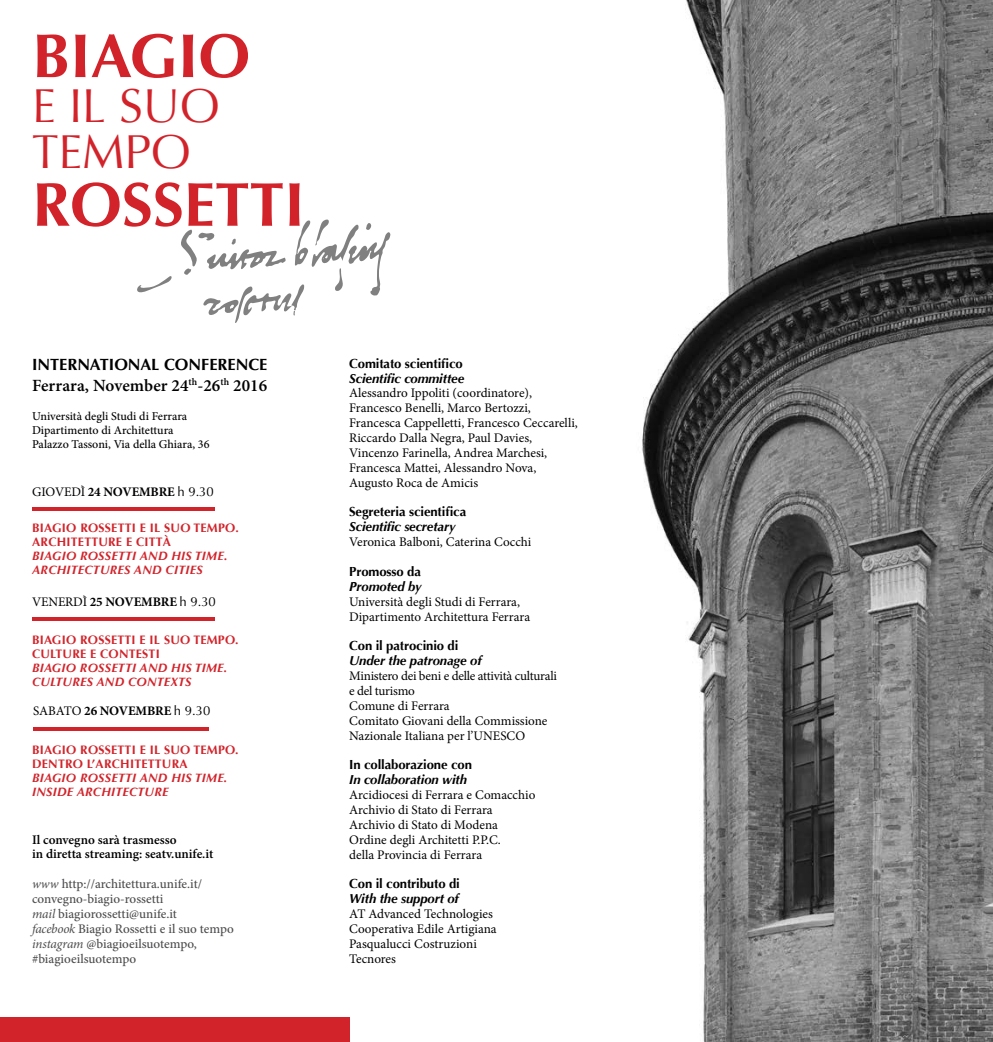
<style>
.page{position:relative;width:993px;height:1042px;background:#fff}
.page>*{position:absolute;margin:0;border:0;box-sizing:border-box;transform-origin:0 0}
.t1{font:700 62.12px "Optima";color:#d2232a}
.t2{font:47.6px/45.5px "Optima";color:#d2232a}
.t3{font:600 17.15px "Minion Pro";letter-spacing:.005em;color:#000}
.t4{font:700 16.28px "Optima LT Std";color:#000}
.t5{font:13.12px/14.9px "Minion Pro";color:#000}
.t6{font:500 13.12px/14.9px "Minion Pro";color:#4d4d4f}
.t7{font:700 13.12px "Optima";letter-spacing:-.01em;color:#000}
.t8{font:italic 700 13.12px "Optima";letter-spacing:-.01em;color:#000}
.t9{font:700 13.12px "Minion Pro";letter-spacing:-.01em;color:#000}
.t10{font:600 13.12px/14.9px "Minion Pro";color:#000}
.t11{font:italic 700 12.25px/14px "Optima";letter-spacing:.02em;color:#d2232a}
.t12{font:700 12.25px/14px "Optima";letter-spacing:.02em;color:#d2232a}
.t13{font:500 12.08px/13.8px "Minion Pro";color:#000}
.s1{font-weight:400}
.s2{font-family:"Optima LT Std";font-weight:400}
.s3{font-weight:400;font-style:italic}
</style>
<div class="page">
<img style="left:642px;top:0;width:350px;height:1042px">
<hr style="left:33px;top:508px;width:182px;height:3px;background:#d2232a">
<hr style="left:33px;top:728px;width:176px;height:3px;background:#d2232a">
<hr style="left:32px;top:618px;width:182px;height:3px;background:#d2232a">
<div style="left:0;top:1017px;width:349px;height:25px;background:#d2232a"></div>
<svg style="left:137px;top:276px;width:35px;height:17px"></svg>
<svg style="left:181px;top:219px;width:209px;height:104px"></svg>
<h1 class="t1" style="left:32px;top:20px;width:219px">BIAGIO</h1>
<h2 class="t2" style="left:32px;top:84px;width:189px">E IL SUO<br>TEMPO</h2>
<h1 class="t1" style="left:32px;top:168px;width:274px">ROSSETTI</h1>
<p class="t4" style="left:32px;top:355px;width:237px">INTERNATIONAL CONFERENCE</p>
<h3 class="t3" style="left:32px;top:373px;width:237px">Ferrara, November 24<sup>th</sup>-26<sup>th</sup> 2016</h3>
<p class="t13" style="left:32px;top:410px;width:179px">Università degli Studi di Ferrara<br>Dipartimento di Architettura<br>Palazzo Tassoni, Via della Ghiara, 36</p>
<p class="t9" style="left:32px;top:482px;width:183px"><span class="s1">GIOVEDÌ</span> 24 NOVEMBRE <span class="s2">h 9.30</span></p>
<p class="t12" style="left:32px;top:521px;width:208px">BIAGIO ROSSETTI E IL SUO TEMPO.<br>ARCHITETTURE E CITTÀ</p>
<p class="t11" style="left:32px;top:549px;width:197px">BIAGIO ROSSETTI AND HIS TIME.<br>ARCHITECTURES AND CITIES</p>
<p class="t9" style="left:32px;top:593px;width:185px"><span class="s1">VENERDÌ</span> 25 NOVEMBRE <span class="s2">h 9.30</span></p>
<p class="t12" style="left:32px;top:633px;width:208px">BIAGIO ROSSETTI E IL SUO TEMPO.<br>CULTURE E CONTESTI</p>
<p class="t11" style="left:32px;top:661px;width:197px">BIAGIO ROSSETTI AND HIS TIME.<br>CULTURES AND CONTEXTS</p>
<p class="t9" style="left:33px;top:702px;width:179px"><span class="s1">SABATO</span> 26 NOVEMBRE <span class="s2">h 9.30</span></p>
<p class="t12" style="left:32px;top:743px;width:208px">BIAGIO ROSSETTI E IL SUO TEMPO.<br>DENTRO L’ARCHITETTURA</p>
<p class="t11" style="left:32px;top:771px;width:197px">BIAGIO ROSSETTI AND HIS TIME.<br>INSIDE ARCHITECTURE</p>
<p class="t10" style="left:32px;top:832px;width:183px">Il convegno sarà trasmesso<br>in diretta streaming: seatv.unife.it</p>
<p class="t6" style="left:32px;top:876px;width:203px"><span class="s3">www</span> http://architettura.unife.it/ convegno-biagio-rossetti<br><span class="s3">mail</span> biagiorossetti@unife.it<br><span class="s3">facebook</span> Biagio Rossetti e il suo tempo <span class="s3">instagram</span> @biagioeilsuotempo, #biagioeilsuotempo</p>
<p class="t7" style="left:349px;top:356px;width:115px">Comitato scientifico</p>
<p class="t8" style="left:349px;top:370px;width:117px">Scientific committee</p>
<p class="t5" style="left:349px;top:386px;width:230px">Alessandro Ippoliti (coordinatore), Francesco Benelli, Marco Bertozzi, Francesca Cappelletti, Francesco Ceccarelli, Riccardo Dalla Negra, Paul Davies, Vincenzo Farinella, Andrea Marchesi, Francesca Mattei, Alessandro Nova, Augusto Roca de Amicis</p>
<p class="t7" style="left:349px;top:504px;width:118px">Segreteria scientifica</p>
<p class="t8" style="left:349px;top:519px;width:108px">Scientific secretary</p>
<p class="t5" style="left:349px;top:534px;width:184px">Veronica Balboni, Caterina Cocchi</p>
<p class="t7" style="left:349px;top:564px;width:73px">Promosso da</p>
<p class="t8" style="left:349px;top:578px;width:74px">Promoted by</p>
<p class="t5" style="left:349px;top:594px;width:182px">Università degli Studi di Ferrara,<br>Dipartimento Architettura Ferrara</p>
<p class="t7" style="left:349px;top:638px;width:111px">Con il patrocinio di</p>
<p class="t8" style="left:349px;top:653px;width:134px">Under the patronage of</p>
<p class="t5" style="left:349px;top:668px;width:209px">Ministero dei beni e delle attività culturali e del turismo<br>Comune di Ferrara<br>Comitato Giovani della Commissione<br>Nazionale Italiana per l’UNESCO</p>
<p class="t7" style="left:349px;top:757px;width:124px">In collaborazione con</p>
<p class="t8" style="left:349px;top:772px;width:119px">In collaboration with</p>
<p class="t5" style="left:349px;top:787px;width:188px">Arcidiocesi di Ferrara e Comacchio<br>Archivio di Stato di Ferrara<br>Archivio di Stato di Modena<br>Ordine degli Architetti P.P.C.<br>della Provincia di Ferrara</p>
<p class="t7" style="left:349px;top:876px;width:112px">Con il contributo di</p>
<p class="t8" style="left:349px;top:891px;width:111px">With the support of</p>
<p class="t5" style="left:349px;top:906px;width:149px">AT Advanced Technologies<br>Cooperativa Edile Artigiana<br>Pasqualucci Costruzioni<br>Tecnores</p>
</div>
